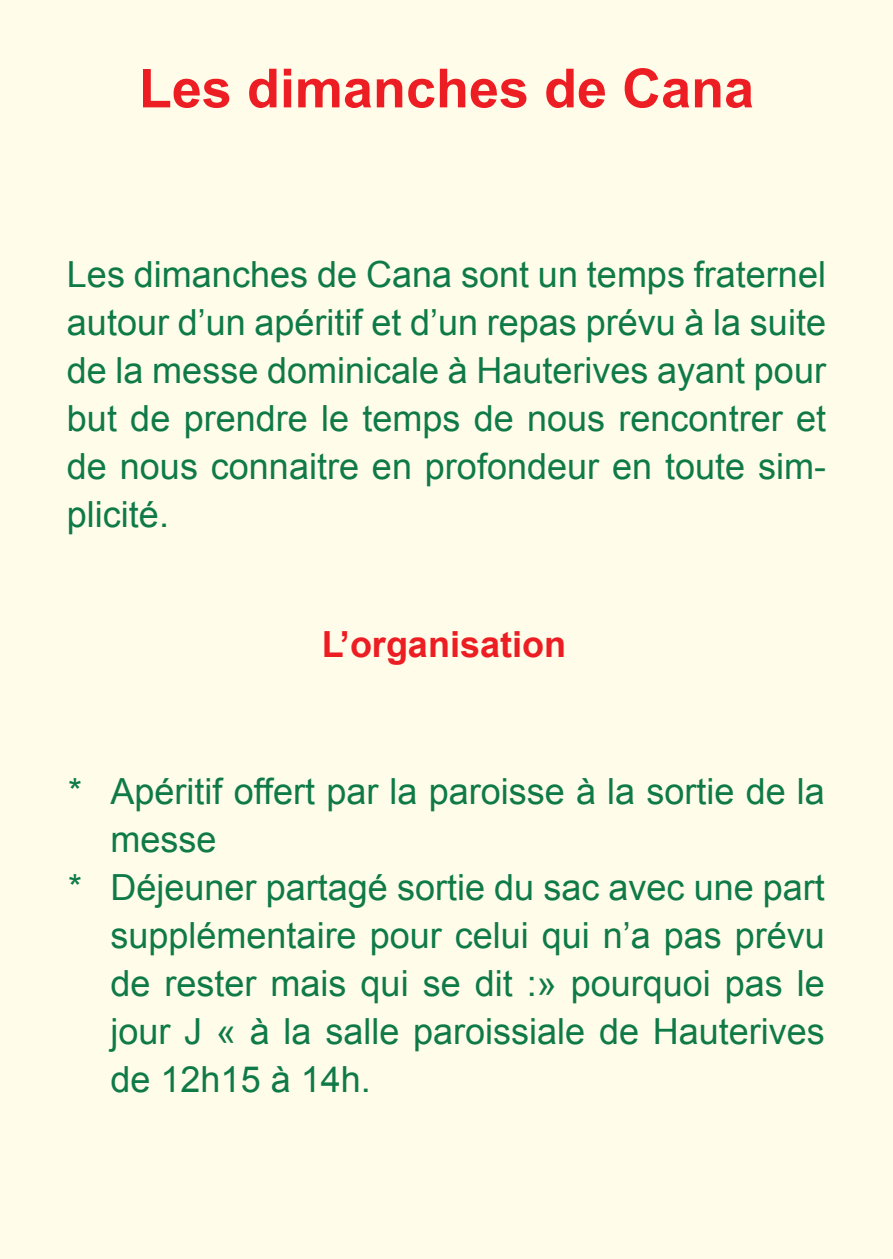
<style>
.page{position:relative;width:893px;height:1259px;background:#fffde9}
.page>*{position:absolute;margin:0;border:0;box-sizing:border-box;transform-origin:0 0}
.t1{font:700 54px "Arial";color:#ed1d24}
.t2{font:36px/48px "Arial";color:#0f7a48;text-align:justify}
.t3{font:700 36px "Arial";color:#ed1d24}
</style>
<div class="page">
<h1 class="t1" style="left:139px;top:53px;width:617px">Les dimanches de Cana</h1>
<p class="t2" style="left:67px;top:250px;width:761px">Les dimanches de Cana sont un temps fraternel autour d’un apéritif et d’un repas prévu à la suite de la messe dominicale à Hauterives ayant pour but de prendre le temps de nous rencontrer et de nous connaitre en profondeur en toute sim&shy;plicité.</p>
<p class="t3" style="left:322px;top:624px;width:246px">L’organisation</p>
<p class="t2" style="left:68px;top:767px;width:758px">* Apéritif offert par la paroisse à la sortie de la</p>
<p class="t2" style="left:111px;top:815px;width:108px">messe</p>
<p class="t2" style="left:68px;top:863px;width:758px">* Déjeuner partagé sortie du sac avec une part</p>
<p class="t2" style="left:111px;top:911px;width:716px">supplémentaire pour celui qui n’a pas prévu</p>
<p class="t2" style="left:111px;top:959px;width:716px">de rester mais qui se dit :» pourquoi pas le</p>
<p class="t2" style="left:111px;top:1007px;width:716px">jour J « à la salle paroissiale de Hauterives</p>
<p class="t2" style="left:111px;top:1055px;width:262px">de 12h15 à 14h.</p>
</div>
